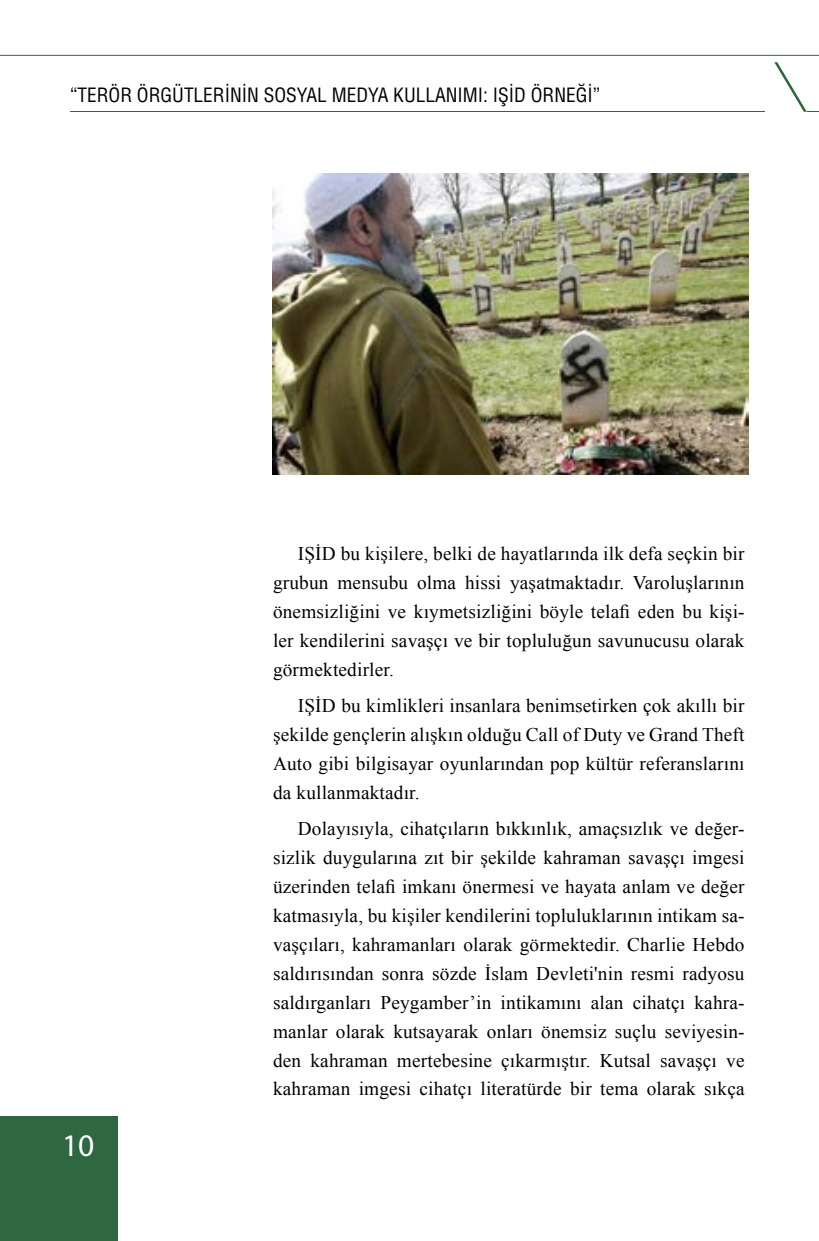
<style>
.page{position:relative;width:819px;height:1241px;background:#fff}
.page>*{position:absolute;margin:0;border:0;box-sizing:border-box;transform-origin:0 0}
.t1{font:31.5px "Myriad Pro";color:#fff}
.t2{font:19.25px/28.9px "Times New Roman";letter-spacing:.01em;color:#000;text-align:justify}
.t3{font:condensed 19.25px "Helvetica LT Std";color:#000}
</style>
<div class="page">
<hr style="left:0;top:55px;width:819px;height:1px;background:#2f6740">
<svg style="left:774px;top:62px;width:45px;height:50px"></svg>
<hr style="left:70px;top:111px;width:695px;height:1px;background:#2f6740">
<div style="left:0;top:1116px;width:117px;height:124px;background:#2f6740"></div>
<img style="left:273px;top:174px;width:475px;height:300px">
<p class="t3" style="left:70px;top:83px;width:532px">“TERÖR ÖRGÜTLERININ SOSYAL MEDYA KULLANIMI: IŞİ D ÖRNEĞI”</p>
<h1 class="t1" style="left:62px;top:1125px;width:34px">10</h1>
<p class="t2" style="left:273px;top:539px;width:473px;text-indent:25px">IŞİD bu kişilere, belki de hayatlarında ilk defa seçkin bir grubun mensubu olma hissi yaşatmaktadır. Varoluşlarının önemsizliğini ve kıymetsizliğini böyle telafi eden bu kişi&shy;ler kendilerini savaşçı ve bir topluluğun savunucusu olarak görmektedirler.</p>
<p class="t2" style="left:273px;top:691px;width:473px;text-indent:25px">IŞİD bu kimlikleri insanlara benimsetirken çok akıllı bir şekilde gençlerin alışkın olduğu Call of Duty ve Grand Theft Auto gibi bilgisayar oyunlarından pop kültür referanslarını da kullanmaktadır.</p>
<p class="t2" style="left:273px;top:814px;width:473px;text-indent:25px">Dolayısıyla, cihatçıların bıkkınlık, amaçsızlık ve değer&shy;sizlik duygularına zıt bir şekilde kahraman savaşçı imgesi üzerinden telafi imkanı önermesi ve hayata anlam ve değer katmasıyla, bu kişiler kendilerini topluluklarının intikam sa&shy;vaşçıları, kahramanları olarak görmektedir. Charlie Hebdo saldırısından sonra sözde İslam Devleti'nin resmi radyosu saldırganları Peygamber’in intikamını alan cihatçı kahra&shy;manlar olarak kutsayarak onları önemsiz suçlu seviyesin&shy;den kahraman mertebesine çıkarmıştır. Kutsal savaşçı ve kahraman imgesi cihatçı literatürde bir tema olarak sıkça</p>
</div>
